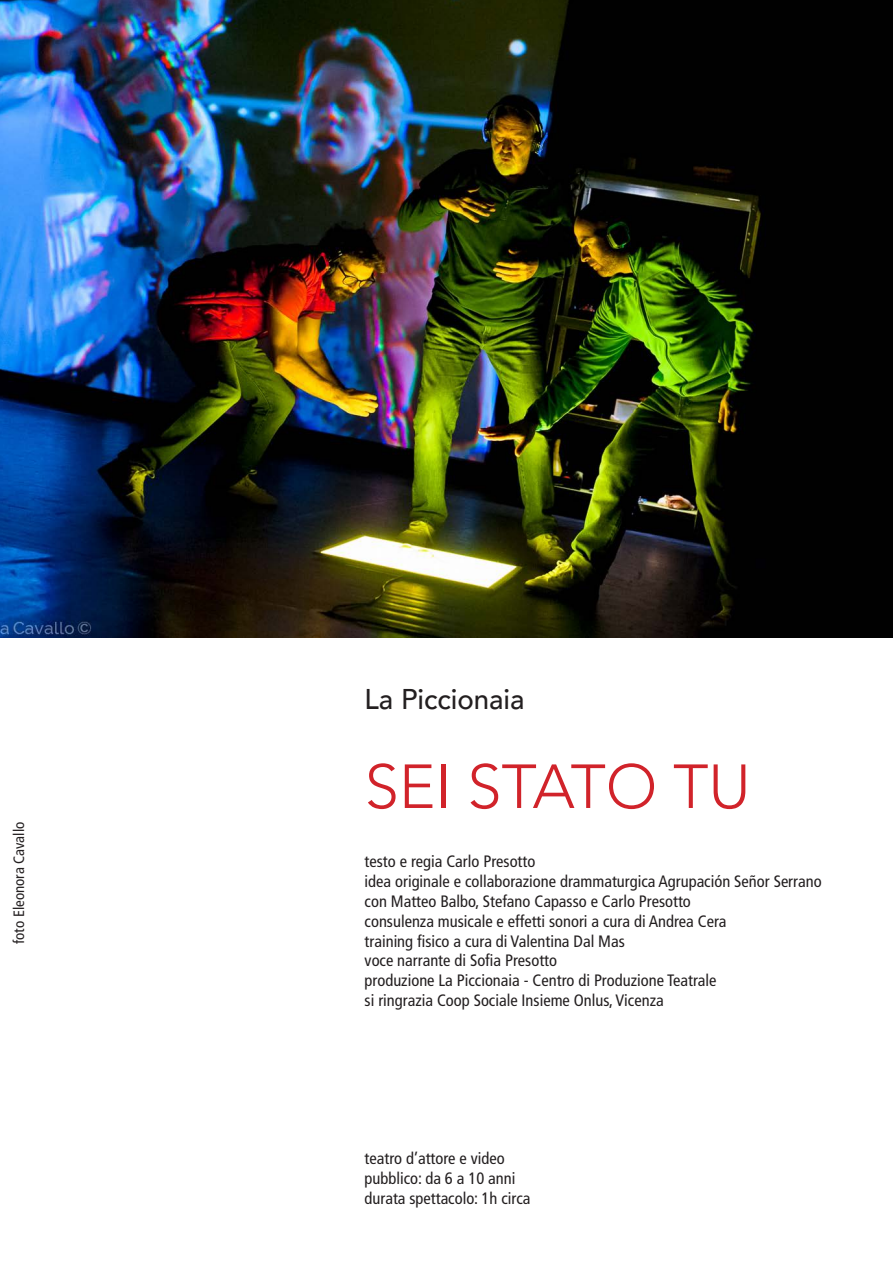
<style>
.page{position:relative;width:893px;height:1263px;background:#fff}
.page>*{position:absolute;margin:0;border:0;box-sizing:border-box;transform-origin:0 0}
.t1{font:300 61.5px "Avenir";color:#d1232a}
.t2{font:500 28.5px "Avenir";color:#231f20}
.t3{font:condensed 16.5px "Frutiger LT Std";color:#231f20}
.t4{font:condensed 15px "Frutiger LT Std";color:#231f20}
</style>
<div class="page">
<img style="left:0;top:0;width:893px;height:638px">
<p class="t4" style="left:10px;top:944px;width:124px;rotate:-90deg">foto Eleonora Cavallo</p>
<p class="t2" style="left:365px;top:674px;width:161px">La Piccionaia</p>
<p class="t1" style="left:365px;top:750px;width:387px">SEI STATO TU</p>
<p class="t3" style="left:365px;top:852px;width:172px">testo e regia Carlo Presotto</p>
<p class="t3" style="left:365px;top:872px;width:458px">idea originale e collaborazione drammaturgica Agrupación Señor Serrano</p>
<p class="t3" style="left:365px;top:892px;width:328px">con Matteo Balbo, Stefano Capasso e Carlo Presotto</p>
<p class="t3" style="left:365px;top:911px;width:363px">consulenza musicale e effetti sonori a cura di Andrea Cera</p>
<p class="t3" style="left:365px;top:931px;width:262px">training fisico a cura di Valentina Dal Mas</p>
<p class="t3" style="left:365px;top:951px;width:194px">voce narrante di Sofia Presotto</p>
<p class="t3" style="left:365px;top:971px;width:353px">produzione La Piccionaia - Centro di Produzione Teatrale</p>
<p class="t3" style="left:365px;top:991px;width:301px">si ringrazia Coop Sociale Insieme Onlus, Vicenza</p>
<p class="t3" style="left:365px;top:1149px;width:142px">teatro d’attore e video</p>
<p class="t3" style="left:365px;top:1169px;width:152px">pubblico: da 6 a 10 anni</p>
<p class="t3" style="left:365px;top:1189px;width:167px">durata spettacolo: 1h circa</p>
</div>
